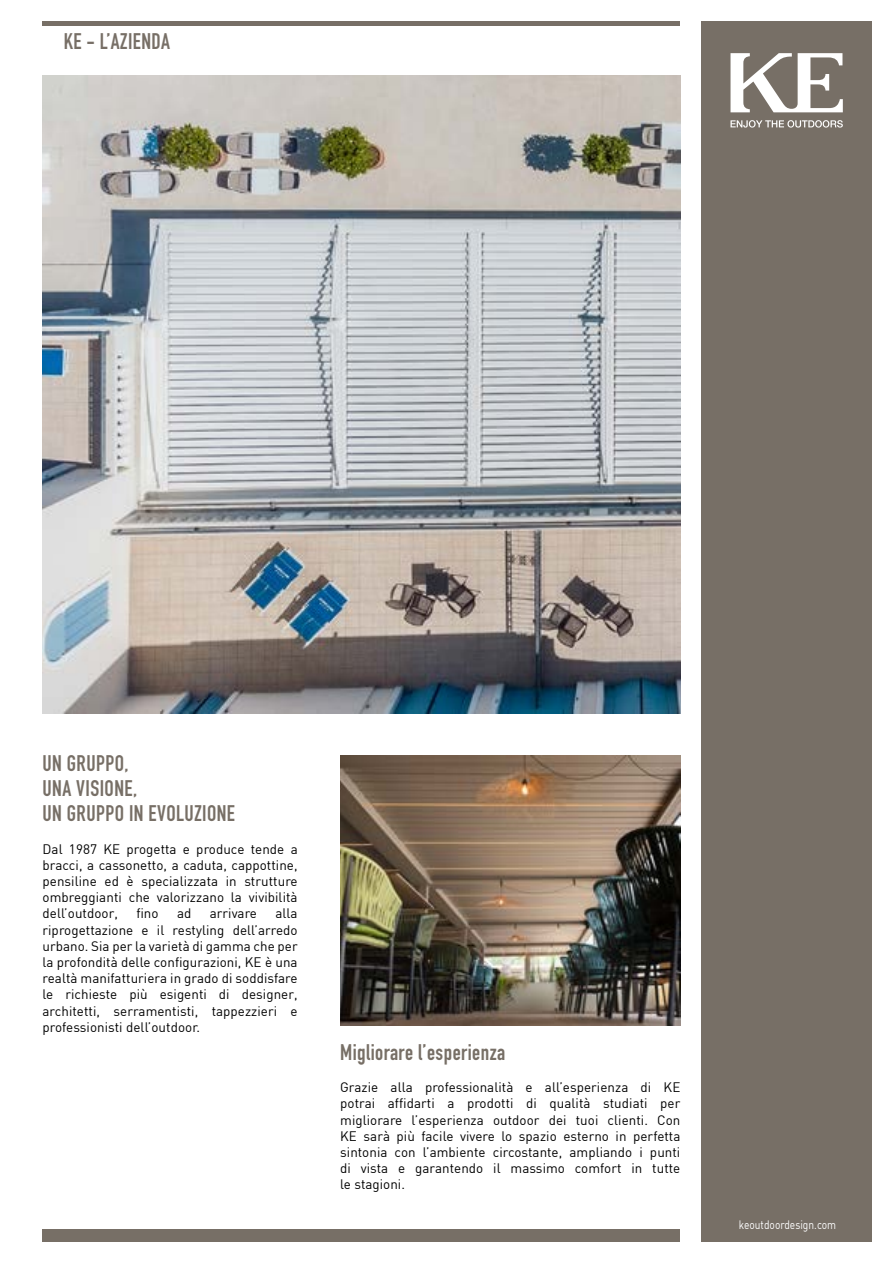
<style>
.page{position:relative;width:893px;height:1263px;background:#fff}
.page>*{position:absolute;margin:0;border:0;box-sizing:border-box;transform-origin:0 0}
.t1{font:22.2px/25.2px "DIN Engschrift Std";letter-spacing:.02em;color:#776f66}
.t2{font:13.5px/16.2px "DIN";letter-spacing:.005em;color:#000;text-align:justify}
.t3{font:12px "DIN";color:#fff;scale:.85 1}
</style>
<div class="page">
<div style="left:702px;top:21px;width:170px;height:1221px;background:#776f66"></div>
<svg style="left:730px;top:53px;width:113px;height:59px"></svg>
<svg style="left:730px;top:120px;width:113px;height:8px"></svg>
<div style="left:43px;top:1229px;width:637px;height:13px;background:#776f66"></div>
<div style="left:43px;top:21px;width:637px;height:5px;background:#776f66"></div>
<img style="left:43px;top:75px;width:637px;height:638px">
<img style="left:340px;top:756px;width:340px;height:269px">
<h1 class="t1" style="left:64px;top:29px;width:108px">KE - L’AZIENDA</h1>
<h1 class="t1" style="left:43px;top:751px;width:194px">UN GRUPPO,<br>UNA VISIONE,<br>UN GRUPPO IN EVOLUZIONE</h1>
<p class="t2" style="left:43px;top:840px;width:257px">Dal 1987 KE progetta e produce tende a bracci, a cassonetto, a caduta, cappottine, pensiline ed è specializzata in strutture ombreggianti che valorizzano la vivibilità dell’outdoor,</p>
<p class="t2" style="left:136px;top:905px;width:24px">fino</p>
<p class="t2" style="left:177px;top:905px;width:16px">ad</p>
<p class="t2" style="left:210px;top:905px;width:49px">arrivare</p>
<p class="t2" style="left:43px;top:905px;width:257px;text-indent:233px">alla riprogettazione e il restyling dell’arredo urbano. Sia per la varietà di gamma che per la profondità delle configurazioni, KE è una realtà manifatturiera in grado di soddisfare le richieste più esigenti di designer, architetti, serramentisti, tappezzieri e professionisti dell’outdoor.</p>
<h1 class="t1" style="left:340px;top:1039px;width:166px">Migliorare l’esperienza</h1>
<p class="t2" style="left:340px;top:1079px;width:342px">Grazie alla professionalità e all’esperienza di KE potrai affidarti a prodotti di qualità studiati per migliorare l’esperienza outdoor dei tuoi clienti. Con KE sarà più facile vivere lo spazio esterno in perfetta sintonia con l’ambiente circostante, ampliando i punti di vista e garantendo il massimo comfort in tutte le stagioni.</p>
<p class="t3" style="left:739px;top:1217px;width:116px">keoutdoordesign.com</p>
</div>
